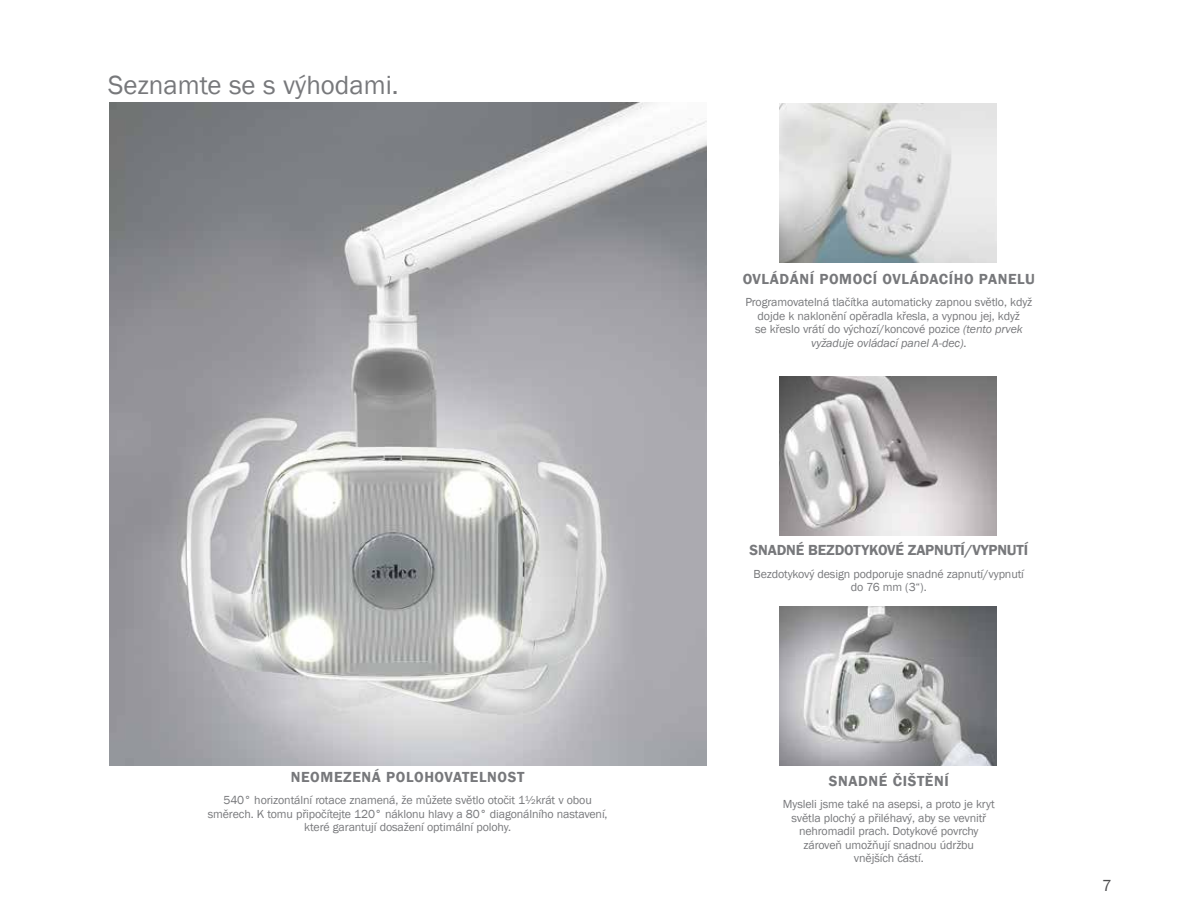
<style>
.page{position:relative;width:1188px;height:918px;background:#fff}
.page>*{position:absolute;margin:0;border:0;box-sizing:border-box;transform-origin:0 0}
.t1{font:27px "Franklin Gothic";color:#77787b}
.t2{font:16.5px "Franklin Gothic";color:#4d4d4f}
.t3{font:600 15px "Franklin Gothic";letter-spacing:.04em;color:#77787b}
.t4{font:600 15px "Franklin Gothic";letter-spacing:-.01em;color:#77787b}
.t5{font:12px/13.5px "Franklin Gothic";letter-spacing:-.01em;color:#77787b;text-align:center}
.s1{font-style:italic}
</style>
<div class="page">
<img style="left:110px;top:103px;width:597px;height:663px">
<img style="left:780px;top:377px;width:217px;height:158px">
<img style="left:780px;top:607px;width:217px;height:159px">
<img style="left:780px;top:104px;width:217px;height:158px">
<h1 class="t1" style="left:108px;top:69px;width:292px">Seznamte se s výhodami.</h1>
<p class="t3" style="left:291px;top:767px;width:235px">NEOMEZENÁ POLOHOVATELNOST</p>
<p class="t5" style="left:208px;top:794px;width:401px">540° horizontální rotace znamená, že můžete světlo otočit 1½krát v obou směrech. K tomu připočítejte 120° náklonu hlavy a 80° diagonálního nastavení, které garantují dosažení optimální polohy.</p>
<p class="t3" style="left:743px;top:270px;width:294px">OVLÁDÁNÍ POMOCÍ OVLÁDACÍHO PANELU</p>
<p class="t5" style="left:745px;top:296px;width:288px">Programovatelná tlačítka automaticky zapnou světlo, když dojde k naklonění opěradla křesla, a vypnou jej, když<br>se křeslo vrátí do výchozí/koncové pozice <span class="s1">(tento prvek vyžaduje ovládací panel A-dec)</span>.</p>
<p class="t4" style="left:750px;top:541px;width:280px">SNADNÉ BEZDOTYKOVÉ ZAPNUTÍ/VYPNUTÍ</p>
<p class="t5" style="left:754px;top:567px;width:272px">Bezdotykový design podporuje snadné zapnutí/vypnutí do 76 mm (3“).</p>
<p class="t3" style="left:829px;top:771px;width:121px">SNADNÉ ČIŠTĚNÍ</p>
<p class="t5" style="left:783px;top:798px;width:213px">Mysleli jsme také na asepsi, a proto je kryt světla plochý a přiléhavý, aby se vevnitř nehromadil prach. Dotykové povrchy zároveň umožňují snadnou údržbu vnějších částí.</p>
<h2 class="t2" style="left:1102px;top:876px;width:11px">7</h2>
</div>
